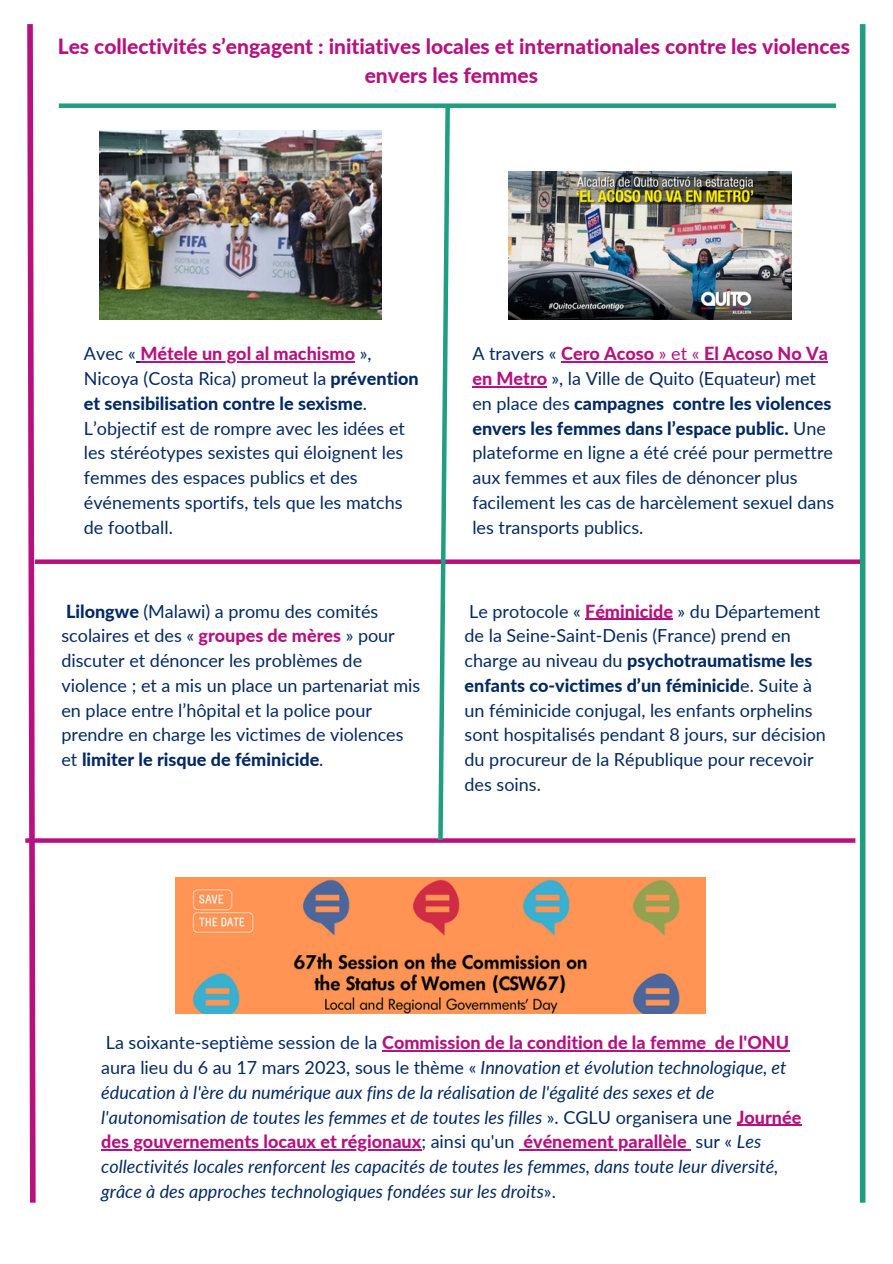
<style>
.page{position:relative;width:893px;height:1264px;background:#fff}
.page>*{position:absolute;margin:0;border:0;box-sizing:border-box;transform-origin:0 0}
.t1{font:800 21px/29.2px "Lato";color:#b7117f;text-align:center}
.t2{font:18px/24.8px "Lato";color:#032964}
.t3{font:italic 18px/24.8px "Lato";color:#032964}
.s1{font-weight:800;color:#b7117f}
.s2{font-weight:800}
.s3{color:#b7117f}
.s4{font-style:normal}
.s5{font-weight:800;font-style:normal;color:#b7117f}
</style>
<div class="page">
<div style="left:59px;top:103px;width:776px;height:5px;background:#1f9f7f"></div>
<svg style="left:25px;top:24px;width:13px;height:1179px"></svg>
<div style="left:35px;top:559px;width:829px;height:5px;background:#b7117f"></div>
<svg style="left:25px;top:838px;width:830px;height:4px;background:#bc2288"></svg>
<svg style="left:436px;top:103px;width:16px;height:740px"></svg>
<div style="left:859px;top:24px;width:6px;height:1178px;background:#1f9f7f"></div>
<img style="left:99px;top:130px;width:282px;height:189px">
<img style="left:508px;top:171px;width:283px;height:149px">
<img style="left:175px;top:877px;width:530px;height:136px">
<hr style="left:382px;top:1050px;width:324px;height:1px;background:#b7117f">
<hr style="left:714px;top:1050px;width:75px;height:1px;background:#b7117f">
<hr style="left:736px;top:1124px;width:65px;height:1px;background:#b7117f">
<hr style="left:101px;top:1149px;width:320px;height:1px;background:#b7117f">
<svg style="left:519px;top:1149px;width:14px;height:1px"></svg>
<hr style="left:533px;top:1149px;width:153px;height:1px;background:#b7117f">
<hr style="left:561px;top:361px;width:93px;height:1px;background:#b7117f">
<hr style="left:654px;top:361px;width:50px;height:1px;background:#b7117f">
<hr style="left:704px;top:361px;width:124px;height:1px;background:#b7117f">
<hr style="left:472px;top:386px;width:75px;height:1px;background:#b7117f">
<hr style="left:140px;top:361px;width:215px;height:1px;background:#b7117f">
<hr style="left:585px;top:618px;width:88px;height:2px;background:#b7117f">
<p class="t1" style="left:58px;top:31px;width:793px">Les collectivités s’engagent : initiatives locales et internationales contre les violences envers les femmes</p>
<p class="t2" style="left:84px;top:341px;width:336px">Avec « <span class="s1">Métele un gol al machismo</span> », Nicoya (Costa Rica) promeut la <span class="s2">prévention et sensibilisation contre le sexisme</span>.<br>L’objectif est de rompre avec les idées et les stéréotypes sexistes qui éloignent les femmes des espaces publics et des événements sportifs, tels que les matchs de football.</p>
<p class="t2" style="left:61px;top:598px;width:360px"><span class="s2">Lilongwe</span> (Malawi) a promu des comités scolaires et des « <span class="s1">groupes de mères</span> » pour discuter et dénoncer les problèmes de violence ; et a mis un place un partenariat mis en place entre l’hôpital et la police pour prendre en charge les victimes de violences et <span class="s2">limiter le risque de féminicide</span>.</p>
<p class="t2" style="left:472px;top:341px;width:363px">A travers « <span class="s1">Cero Acoso</span> <span class="s3">» et «</span> <span class="s1">El Acoso No Va en Metro</span> », la Ville de Quito (Equateur) met en place des <span class="s2">campagnes contre les violences envers les femmes dans l’espace public.</span> Une plateforme en ligne a été créé pour permettre aux femmes et aux files de dénoncer plus facilement les cas de harcèlement sexuel dans les transports publics.</p>
<p class="t2" style="left:464px;top:598px;width:363px">Le protocole « <span class="s1">Féminicide</span> » du Département de la Seine-Saint-Denis (France) prend en charge au niveau du <span class="s2">psychotraumatisme les enfants co-victimes d’un féminicid</span>e. Suite à un féminicide conjugal, les enfants orphelins sont hospitalisés pendant 8 jours, sur décision du procureur de la République pour recevoir des soins.</p>
<p class="t3" style="left:101px;top:1029px;width:701px"><span class="s4">La soixante-septième session de la</span> <span class="s5">Commission de la condition de la femme de l'ONU </span><span class="s4">aura lieu du 6 au 17 mars 2023, sous le thème «</span> Innovation et évolution technologique, et éducation à l'ère du numérique aux fins de la réalisation de l'égalité des sexes et de l'autonomisation de toutes les femmes et de toutes les filles <span class="s4">». CGLU organisera une</span> <span class="s5">Journée des gouvernements locaux et régionaux</span><span class="s4">; ainsi qu'un</span> <span class="s5">événement parallèle</span> <span class="s4">sur «</span> Les collectivités locales renforcent les capacités de toutes les femmes, dans toute leur diversité, grâce à des approches technologiques fondées sur les droits<span class="s4">».</span></p>
</div>
